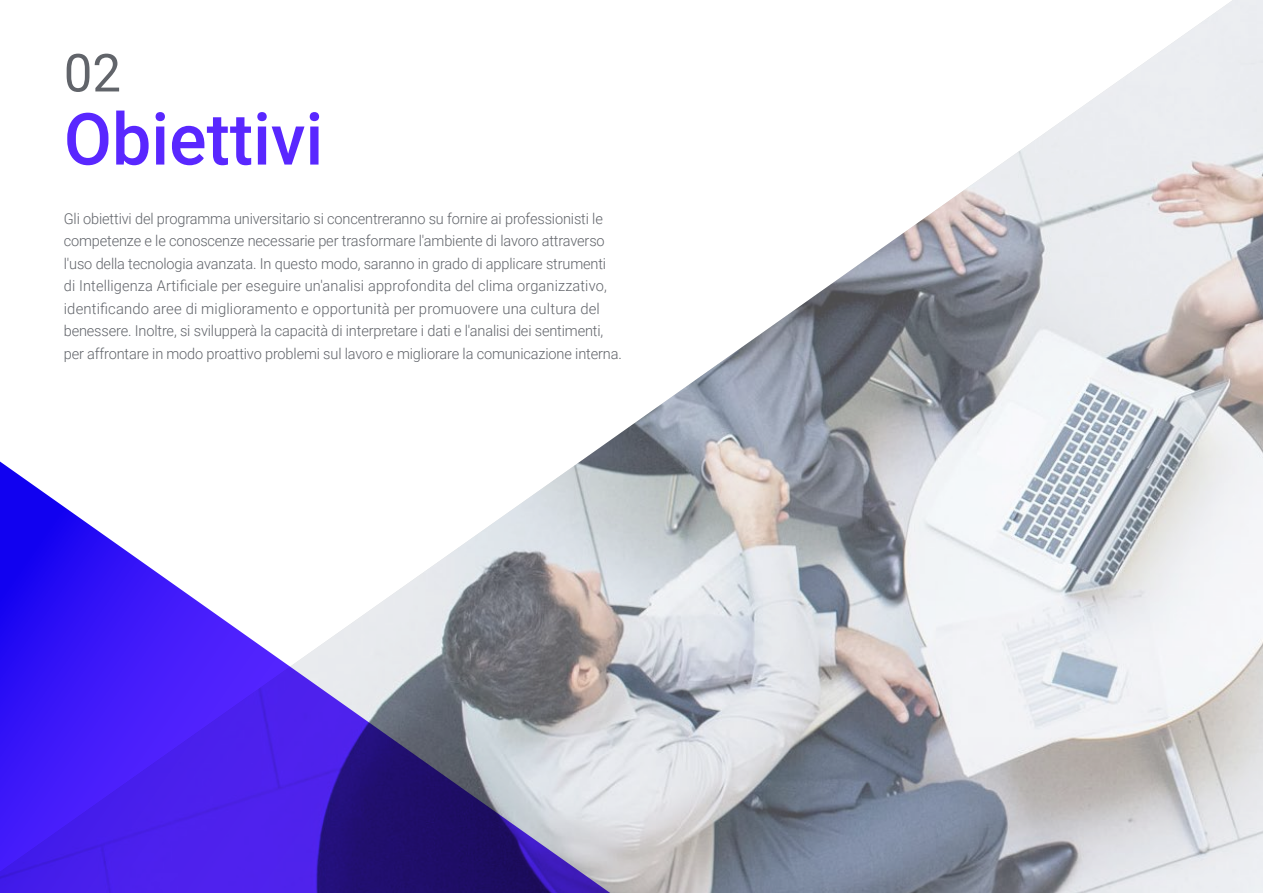
<style>
.page{position:relative;width:1263px;height:893px;background:#fff}
.page>*{position:absolute;margin:0;border:0;box-sizing:border-box;transform-origin:0 0}
.t1{font:500 72px "Roboto";color:#5927ff}
.t2{font:52.5px "Roboto";color:#61646a}
.t3{font:300 15px/22.5px "Roboto";letter-spacing:-.01em;color:#61646a}
</style>
<div class="page">
<img style="left:602px;top:0;width:661px;height:893px">
<svg style="left:0;top:446px;width:640px;height:447px"></svg>
<h2 class="t2" style="left:64px;top:36px;width:59px">02</h2>
<h1 class="t1" style="left:64px;top:89px;width:261px">Obiettivi</h1>
<p class="t3" style="left:64px;top:207px;width:559px">Gli obiettivi del programma universitario si concentreranno su fornire ai professionisti le competenze e le conoscenze necessarie per trasformare l'ambiente di lavoro attraverso l'uso della tecnologia avanzata. In questo modo, saranno in grado di applicare strumenti<br>di Intelligenza Artificiale per eseguire un'analisi approfondita del clima organizzativo, identificando aree di miglioramento e opportunità per promuovere una cultura del benessere. Inoltre, si svilupperà la capacità di interpretare i dati e l'analisi dei sentimenti, per affrontare in modo proattivo problemi sul lavoro e migliorare la comunicazione interna.</p>
</div>
